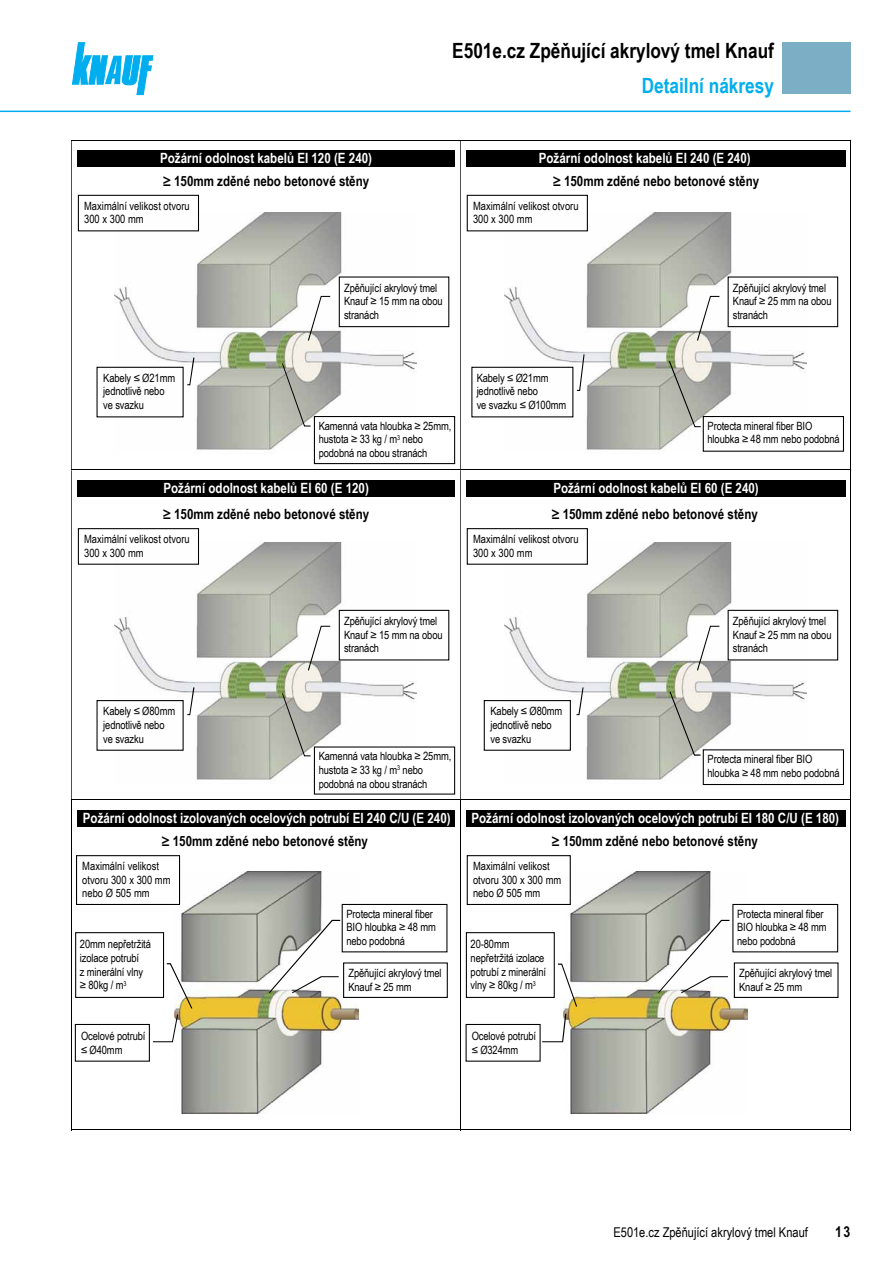
<style>
.page{position:relative;width:893px;height:1263px;background:#fff}
.page>*{position:absolute;margin:0;border:0;box-sizing:border-box;transform-origin:0 0}
.t1{font:700 21px "Arial Narrow";color:#000}
.t2{font:700 21px "Arial Narrow";color:#00aeef}
.t3{font:700 15px "Arial Narrow";color:#000}
.t4{font:700 14.1px "Arial Narrow";color:#fff}
.t5{font:700 14.1px "Arial Narrow";color:#000}
.t6{font:13.5px "Arial Narrow";color:#000}
.t7{font:11.4px/13.6px "Arial Narrow";letter-spacing:-.01em;color:#000}
</style>
<div class="page">
<div style="left:782px;top:43px;width:68px;height:51px;background:#7cafc6"></div>
<svg style="left:72px;top:43px;width:81px;height:52px"></svg>
<hr style="left:0;top:111px;width:850px;height:1px;background:#00aeef">
<div style="left:77px;top:150px;width:378px;height:16px;background:#000"></div>
<div style="left:466px;top:150px;width:379px;height:16px;background:#000"></div>
<hr style="left:71px;top:140px;width:779px;height:1px;background:#000">
<hr style="left:71px;top:140px;width:1px;height:330px;background:#000">
<hr style="left:460px;top:140px;width:1px;height:330px;background:#000">
<hr style="left:850px;top:140px;width:1px;height:330px;background:#000">
<div style="left:77px;top:480px;width:378px;height:16px;background:#000"></div>
<div style="left:466px;top:480px;width:379px;height:16px;background:#000"></div>
<hr style="left:71px;top:470px;width:779px;height:1px;background:#000">
<hr style="left:71px;top:470px;width:1px;height:329px;background:#000">
<hr style="left:460px;top:470px;width:1px;height:329px;background:#000">
<hr style="left:850px;top:470px;width:1px;height:329px;background:#000">
<div style="left:77px;top:810px;width:378px;height:16px;background:#000"></div>
<div style="left:466px;top:810px;width:379px;height:16px;background:#000"></div>
<hr style="left:71px;top:799px;width:779px;height:1px;background:#000">
<hr style="left:71px;top:800px;width:1px;height:330px;background:#000">
<hr style="left:71px;top:1129px;width:389px;height:1px;background:#000">
<hr style="left:460px;top:800px;width:1px;height:330px;background:#000">
<hr style="left:461px;top:1129px;width:389px;height:1px;background:#000">
<hr style="left:850px;top:800px;width:1px;height:330px;background:#000">
<img style="left:115px;top:212px;width:301px;height:242px">
<img style="left:505px;top:212px;width:301px;height:240px">
<img style="left:115px;top:542px;width:301px;height:241px">
<img style="left:505px;top:542px;width:301px;height:241px">
<img style="left:174px;top:872px;width:184px;height:241px">
<img style="left:564px;top:872px;width:184px;height:241px">
<svg style="left:542px;top:1014px;width:24px;height:28px"></svg>
<svg style="left:658px;top:920px;width:71px;height:73px"></svg>
<svg style="left:558px;top:963px;width:19px;height:44px"></svg>
<svg style="left:153px;top:1014px;width:25px;height:28px"></svg>
<svg style="left:269px;top:920px;width:71px;height:73px"></svg>
<svg style="left:167px;top:963px;width:25px;height:45px"></svg>
<svg style="left:577px;top:687px;width:7px;height:28px"></svg>
<svg style="left:697px;top:626px;width:22px;height:44px"></svg>
<svg style="left:669px;top:692px;width:31px;height:64px;background:#b4b5ab"></svg>
<svg style="left:187px;top:687px;width:7px;height:28px"></svg>
<svg style="left:308px;top:626px;width:22px;height:44px"></svg>
<svg style="left:282px;top:693px;width:29px;height:63px;background:#b6b6ad"></svg>
<svg style="left:577px;top:354px;width:8px;height:37px"></svg>
<svg style="left:697px;top:296px;width:22px;height:45px"></svg>
<svg style="left:669px;top:361px;width:32px;height:66px;background:#b6b7ad"></svg>
<svg style="left:187px;top:358px;width:7px;height:27px"></svg>
<svg style="left:308px;top:296px;width:22px;height:45px"></svg>
<svg style="left:282px;top:363px;width:29px;height:63px;background:#b6b6ad"></svg>
<div style="left:734px;top:962px;width:104px;height:36px;border:1px solid #000"></div>
<div style="left:78px;top:195px;width:121px;height:36px;border:1px solid #000"></div>
<div style="left:314px;top:416px;width:141px;height:48px;background:#fff"></div>
<div style="left:314px;top:416px;width:141px;height:48px;border:1px solid #000"></div>
<div style="left:339px;top:276px;width:110px;height:51px;border:1px solid #000"></div>
<div style="left:471px;top:367px;width:102px;height:50px;border:1px solid #000"></div>
<div style="left:97px;top:367px;width:87px;height:50px;border:1px solid #000"></div>
<div style="left:467px;top:195px;width:121px;height:36px;border:1px solid #000"></div>
<div style="left:703px;top:416px;width:140px;height:35px;background:#fff"></div>
<div style="left:703px;top:416px;width:141px;height:36px;border:1px solid #000"></div>
<div style="left:728px;top:276px;width:110px;height:51px;border:1px solid #000"></div>
<div style="left:78px;top:528px;width:121px;height:37px;border:1px solid #000"></div>
<div style="left:314px;top:747px;width:141px;height:47px;background:#fff"></div>
<div style="left:339px;top:610px;width:110px;height:50px;border:1px solid #000"></div>
<div style="left:97px;top:700px;width:87px;height:51px;border:1px solid #000"></div>
<div style="left:484px;top:700px;width:87px;height:51px;border:1px solid #000"></div>
<div style="left:467px;top:528px;width:121px;height:37px;border:1px solid #000"></div>
<div style="left:703px;top:750px;width:140px;height:34px;background:#fff"></div>
<div style="left:703px;top:749px;width:141px;height:36px;border:1px solid #000"></div>
<div style="left:728px;top:610px;width:110px;height:50px;border:1px solid #000"></div>
<div style="left:467px;top:855px;width:104px;height:50px;border:1px solid #000"></div>
<div style="left:733px;top:904px;width:105px;height:48px;background:#fff"></div>
<div style="left:732px;top:904px;width:106px;height:48px;border:1px solid #000"></div>
<div style="left:466px;top:932px;width:89px;height:66px;border:1px solid #000"></div>
<div style="left:466px;top:1024px;width:75px;height:38px;border:1px solid #000"></div>
<div style="left:343px;top:962px;width:105px;height:36px;border:1px solid #000"></div>
<div style="left:76px;top:855px;width:104px;height:50px;border:1px solid #000"></div>
<div style="left:342px;top:904px;width:105px;height:48px;background:#fff"></div>
<div style="left:342px;top:904px;width:105px;height:48px;border:1px solid #000"></div>
<div style="left:75px;top:932px;width:89px;height:66px;border:1px solid #000"></div>
<div style="left:75px;top:1024px;width:75px;height:38px;border:1px solid #000"></div>
<h1 class="t1" style="left:452px;top:34px;width:323px">E501e.cz Zpěňující akrylový tmel Knauf</h1>
<h1 class="t2" style="left:642px;top:70px;width:134px">Detailní nákresy</h1>
<p class="t4" style="left:160px;top:148px;width:213px">Požární odolnost kabelů EI 120 (E 240)</p>
<p class="t4" style="left:539px;top:148px;width:213px">Požární odolnost kabelů EI 240 (E 240)</p>
<p class="t5" style="left:163px;top:170px;width:208px">≥ 150mm zděné nebo betonové stěny</p>
<p class="t5" style="left:553px;top:170px;width:208px">≥ 150mm zděné nebo betonové stěny</p>
<p class="t7" style="left:84px;top:198px;width:107px">Maximální velikost otvoru<br>300 x 300 mm</p>
<p class="t7" style="left:103px;top:370px;width:73px">Kabely ≤ Ø21mm jednotlivě nebo ve svazku</p>
<p class="t7" style="left:473px;top:198px;width:107px">Maximální velikost otvoru<br>300 x 300 mm</p>
<p class="t7" style="left:344px;top:280px;width:100px">Zpěňující akrylový tmel<br>Knauf ≥ 15 mm na obou stranách</p>
<p class="t7" style="left:319px;top:418px;width:134px">Kamenná vata hloubka ≥ 25mm, hustota ≥ 33 kg / m<sup>3</sup> nebo podobná na obou stranách</p>
<p class="t7" style="left:477px;top:370px;width:91px">Kabely ≤ Ø21mm jednotlivě nebo<br>ve svazku ≤ Ø100mm</p>
<p class="t7" style="left:733px;top:280px;width:100px">Zpěňující akrylový tmel<br>Knauf ≥ 25 mm na obou stranách</p>
<p class="t7" style="left:707px;top:418px;width:134px">Protecta mineral fiber BIO hloubka ≥ 48 mm nebo podobná</p>
<p class="t4" style="left:163px;top:477px;width:207px">Požární odolnost kabelů EI 60 (E 120)</p>
<p class="t4" style="left:553px;top:477px;width:207px">Požární odolnost kabelů EI 60 (E 240)</p>
<p class="t5" style="left:163px;top:503px;width:208px">≥ 150mm zděné nebo betonové stěny</p>
<p class="t5" style="left:552px;top:503px;width:208px">≥ 150mm zděné nebo betonové stěny</p>
<p class="t7" style="left:84px;top:532px;width:107px">Maximální velikost otvoru<br>300 x 300 mm</p>
<p class="t7" style="left:103px;top:704px;width:73px">Kabely ≤ Ø80mm jednotlivě nebo ve svazku</p>
<p class="t7" style="left:473px;top:532px;width:107px">Maximální velikost otvoru<br>300 x 300 mm</p>
<p class="t7" style="left:344px;top:614px;width:100px">Zpěňující akrylový tmel<br>Knauf ≥ 15 mm na obou stranách</p>
<p class="t7" style="left:319px;top:749px;width:134px">Kamenná vata hloubka ≥ 25mm, hustota ≥ 33 kg / m<sup>3</sup> nebo podobná na obou stranách</p>
<p class="t7" style="left:490px;top:704px;width:73px">Kabely ≤ Ø80mm jednotlivě nebo ve svazku</p>
<p class="t7" style="left:733px;top:614px;width:100px">Zpěňující akrylový tmel<br>Knauf ≥ 25 mm na obou stranách</p>
<p class="t7" style="left:707px;top:752px;width:134px">Protecta mineral fiber BIO hloubka ≥ 48 mm nebo podobná</p>
<p class="t4" style="left:83px;top:807px;width:369px">Požární odolnost izolovaných ocelových potrubí EI 240 C/U (E 240)</p>
<p class="t4" style="left:471px;top:807px;width:369px">Požární odolnost izolovaných ocelových potrubí EI 180 C/U (E 180)</p>
<p class="t5" style="left:162px;top:831px;width:208px">≥ 150mm zděné nebo betonové stěny</p>
<p class="t5" style="left:552px;top:831px;width:208px">≥ 150mm zděné nebo betonové stěny</p>
<p class="t7" style="left:82px;top:859px;width:90px">Maximální velikost otvoru 300 x 300 mm nebo Ø 505 mm</p>
<p class="t7" style="left:80px;top:937px;width:73px">20mm nepřetržitá izolace potrubí<br>z minerální vlny ≥ 80kg / m<sup>3</sup></p>
<p class="t7" style="left:81px;top:1028px;width:66px">Ocelové potrubí ≤ Ø40mm</p>
<p class="t7" style="left:346px;top:906px;width:91px">Protecta mineral fiber<br>BIO hloubka ≥ 48 mm nebo podobná</p>
<p class="t7" style="left:348px;top:966px;width:95px">Zpěňující akrylový tmel<br>Knauf ≥ 25 mm</p>
<p class="t7" style="left:473px;top:859px;width:90px">Maximální velikost otvoru 300 x 300 mm nebo Ø 505 mm</p>
<p class="t7" style="left:471px;top:937px;width:77px">20-80mm nepřetržitá izolace potrubí z minerální vlny ≥ 80kg / m<sup>3</sup></p>
<p class="t7" style="left:472px;top:1028px;width:66px">Ocelové potrubí ≤ Ø324mm</p>
<p class="t7" style="left:737px;top:906px;width:91px">Protecta mineral fiber<br>BIO hloubka ≥ 48 mm nebo podobná</p>
<p class="t7" style="left:739px;top:966px;width:95px">Zpěňující akrylový tmel<br>Knauf ≥ 25 mm</p>
<p class="t6" style="left:613px;top:1223px;width:196px">E501e.cz Zpěňující akrylový tmel Knauf</p>
<h2 class="t3" style="left:835px;top:1221px;width:17px">13</h2>
</div>
